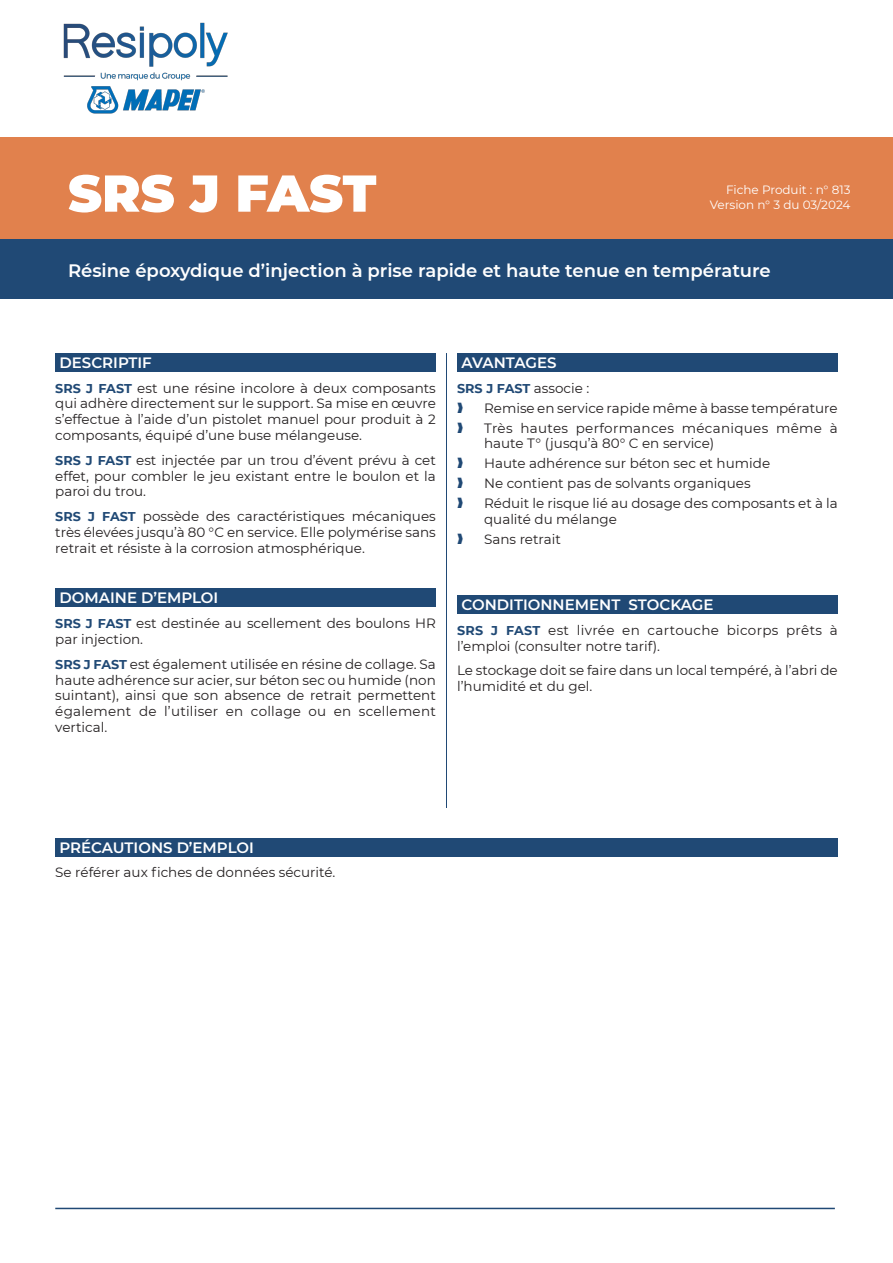
<style>
.page{position:relative;width:893px;height:1263px;background:#fff}
.page>*{position:absolute;margin:0;border:0;box-sizing:border-box;transform-origin:0 0}
.Prodotti_Utilizzati{font:900 51.75px "Montserrat";color:#fff}
.Prodotti_Utilizzati-2{font:600 18px "Montserrat";color:#fff}
.Testo_Base1{font:600 15px "Montserrat";color:#fff}
.Testo_Base1-2{font:13.5px/15.8px "Montserrat";color:#231f20;text-align:justify}
.Testo_Base1-3{font:13.5px/15.8px "Montserrat";letter-spacing:.025em;color:#231f20}
.Testo_Base1-4{font:700 12.75px "Montserrat";color:#204975}
.Prodotti_Utilizzati-3{font:12px "Montserrat";color:#fff}
.s1{font-weight:700;font-size:12.75px;color:#204975}
.s2{font-weight:400;font-size:13.5px;color:#231f20}
</style>
<div class="page">
<div style="left:0;top:137px;width:893px;height:103px;background:#e1814d"></div>
<div style="left:0;top:239px;width:893px;height:60px;background:#204975"></div>
<div style="left:55px;top:353px;width:381px;height:18px;background:#204975"></div>
<div style="left:55px;top:588px;width:381px;height:19px;background:#204975"></div>
<div style="left:457px;top:353px;width:381px;height:18px;background:#204975"></div>
<div style="left:457px;top:595px;width:381px;height:19px;background:#204975"></div>
<hr style="left:446px;top:353px;width:1px;height:455px;background:#204975">
<hr style="left:55px;top:1208px;width:780px;height:1px;background:#204975">
<div style="left:55px;top:838px;width:783px;height:18px;background:#204975"></div>
<img style="left:63px;top:22px;width:165px;height:92px">
<p class="Prodotti_Utilizzati" style="left:68px;top:154px;width:310px">SRS J FAST</p>
<p class="Prodotti_Utilizzati-3" style="left:726px;top:182px;width:126px">Fiche Produit : n° 813</p>
<p class="Prodotti_Utilizzati-3" style="left:710px;top:197px;width:142px">Version n° 3 du 03/2024</p>
<p class="Prodotti_Utilizzati-2" style="left:68px;top:257px;width:704px">Résine époxydique d’injection à prise rapide et haute tenue en température</p>
<p class="Testo_Base1" style="left:60px;top:352px;width:94px">DESCRIPTIF</p>
<p class="Testo_Base1-2" style="left:55px;top:380px;width:382px"><span class="s1">SRS J FAST</span> est une résine incolore à deux composants qui adhère directement sur le support. Sa mise en œuvre s’effectue à l’aide d’un pistolet manuel pour produit à 2 composants, équipé d’une buse mélangeuse.</p>
<p class="Testo_Base1-2" style="left:55px;top:452px;width:382px"><span class="s1">SRS J FAST</span> est injectée par un trou d’évent prévu à cet effet, pour combler le jeu existant entre le boulon et la paroi du trou.</p>
<p class="Testo_Base1-2" style="left:55px;top:508px;width:382px"><span class="s1">SRS J FAST</span> possède des caractéristiques mécaniques très élevées jusqu’à 80 °C en service. Elle polymérise sans retrait et résiste à la corrosion atmosphérique.</p>
<p class="Testo_Base1" style="left:60px;top:587px;width:160px">DOMAINE D’EMPLOI</p>
<p class="Testo_Base1-2" style="left:55px;top:615px;width:382px"><span class="s1">SRS J FAST</span> est destinée au scellement des boulons HR par injection.</p>
<p class="Testo_Base1-2" style="left:55px;top:656px;width:382px"><span class="s1">SRS J FAST</span> est également utilisée en résine de collage. Sa haute adhérence sur acier, sur béton sec ou humide (non suintant), ainsi que son absence de retrait permettent également de l’utiliser en collage ou en scellement vertical.</p>
<p class="Testo_Base1" style="left:461px;top:352px;width:97px">AVANTAGES</p>
<p class="Testo_Base1-4" style="left:457px;top:379px;width:134px">SRS J FAST <span class="s2">associe :</span></p>
<p class="Testo_Base1-2" style="left:484px;top:400px;width:355px">Remise en service rapide même à basse température</p>
<p class="Testo_Base1-3" style="left:484px;top:420px;width:355px">Très hautes performances mécaniques même à haute T° (jusqu’à 80° C en service)</p>
<p class="Testo_Base1-2" style="left:484px;top:455px;width:287px">Haute adhérence sur béton sec et humide</p>
<p class="Testo_Base1-2" style="left:484px;top:475px;width:268px">Ne contient pas de solvants organiques</p>
<p class="Testo_Base1-2" style="left:484px;top:495px;width:355px">Réduit le risque lié au dosage des composants et à la qualité du mélange</p>
<p class="Testo_Base1-2" style="left:484px;top:531px;width:78px">Sans retrait</p>
<p class="Testo_Base1" style="left:461px;top:594px;width:254px">CONDITIONNEMENT STOCKAGE</p>
<p class="Testo_Base1-2" style="left:457px;top:622px;width:382px"><span class="s1">SRS J FAST</span> est livrée en cartouche bicorps prêts à l’emploi (consulter notre tarif).</p>
<p class="Testo_Base1-2" style="left:457px;top:662px;width:382px">Le stockage doit se faire dans un local tempéré, à l’abri de l’humidité et du gel.</p>
<p class="Testo_Base1" style="left:60px;top:836px;width:196px">PRÉCAUTIONS D’EMPLOI</p>
<p class="Testo_Base1-2" style="left:55px;top:863px;width:282px">Se référer aux fiches de données sécurité.</p>
</div>
